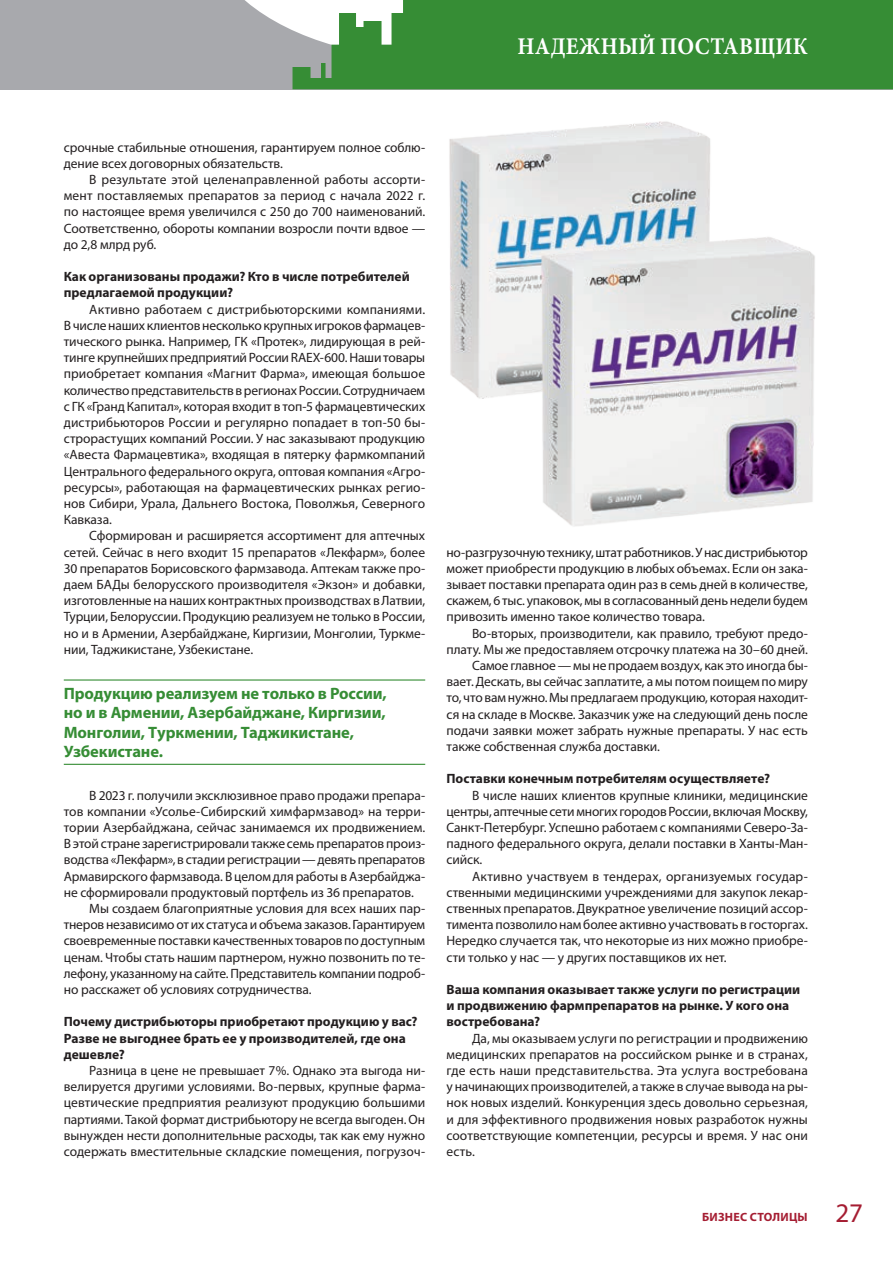
<style>
.page{position:relative;width:893px;height:1263px;background:#fff}
.page>*{position:absolute;margin:0;border:0;box-sizing:border-box;transform-origin:0 0}
.t1{font:27px "Myriad Pro";color:#a51d32}
.t2{font:700 24px "Minion Pro";letter-spacing:.01em;color:#fff;scale:.91 1}
.врез{font:700 16.5px/19.5px "Myriad Pro";letter-spacing:-.01em;color:#368d35}
.текст{font:13.5px/16.2px "Myriad Pro";letter-spacing:-.005em;color:#231f20;text-align:justify}
.вопрос{font:700 13.5px/16.2px "Myriad Pro";color:#231f20}
.t3{font:700 12px "Myriad Pro";letter-spacing:.02em;color:#a51d32}
</style>
<div class="page">
<div style="left:0;top:0;width:893px;height:89px;background:#a8a9ad"></div>
<svg style="left:245px;top:0;width:47px;height:30px"></svg>
<svg style="left:292px;top:0;width:601px;height:89px;background:#449444"></svg>
<img style="left:449px;top:121px;width:262px;height:278px">
<img style="left:525px;top:228px;width:290px;height:298px">
<hr style="left:64px;top:679px;width:361px;height:2px;background:#368d35">
<hr style="left:64px;top:764px;width:361px;height:1px;background:#368d35">
<p class="t2" style="left:517px;top:29px;width:321px">НАДЕЖНЫЙ ПОСТАВЩИК</p>
<p class="текст" style="left:64px;top:139px;width:363px">срочные стабильные отношения, гарантируем полное соблю&shy;дение всех договорных обязательств.</p>
<p class="текст" style="left:64px;top:171px;width:363px;text-indent:26px">В результате этой целенаправленной работы ассорти&shy;мент поставляемых препаратов за период с начала 2022 г. по настоящее время увеличился с 250 до 700 наименований.<br>Соответственно, обороты компании возросли почти вдвое — до 2,8 млрд руб.</p>
<p class="вопрос" style="left:64px;top:268px;width:347px">Как организованы продажи? Кто в числе потребителей предлагаемой продукции?</p>
<p class="текст" style="left:64px;top:301px;width:363px;text-indent:26px">Активно работаем с дистрибьюторскими компаниями.<br>В числе наших клиентов несколько крупных игроков фармацев&shy;тического рынка. Например, ГК «Протек», лидирующая в рей&shy;тинге крупнейших предприятий России RAEX-600. Наши товары приобретает компания «Магнит Фарма», имеющая большое количество представительств в регионах России. Сотрудничаем с ГК «Гранд Капитал», которая входит в топ-5 фармацевтических дистрибьюторов России и регулярно попадает в топ-50 бы&shy;строрастущих компаний России. У нас заказывают продукцию «Авеста Фармацевтика», входящая в пятерку фармкомпаний Центрального федерального округа, оптовая компания «Агро&shy;ресурсы», работающая на фармацевтических рынках регио&shy;нов Сибири, Урала, Дальнего Востока, Поволжья, Северного Кавказа.</p>
<p class="текст" style="left:64px;top:527px;width:363px;text-indent:26px">Сформирован и расширяется ассортимент для аптечных сетей. Сейчас в него входит 15 препаратов «Лекфарм», более 30 препаратов Борисовского фармзавода. Аптекам также про&shy;даем БАДы белорусского производителя «Экзон» и добавки, изготовленные на наших контрактных производствах в Латвии, Турции, Белоруссии. Продукцию реализуем не только в России, но и в Армении, Азербайджане, Киргизии, Монголии, Туркме&shy;нии, Таджикистане, Узбекистане.</p>
<p class="врез" style="left:64px;top:683px;width:325px">Продукцию реализуем не только в России, но и в Армении, Азербайджане, Киргизии, Монголии, Туркмении, Таджикистане, Узбекистане.</p>
<p class="текст" style="left:64px;top:787px;width:363px;text-indent:26px">В 2023 г. получили эксклюзивное право продажи препара&shy;тов компании «Усолье-Сибирский химфармзавод» на терри&shy;тории Азербайджана, сейчас занимаемся их продвижением.<br>В этой стране зарегистрировали также семь препаратов произ&shy;водства «Лекфарм», в стадии регистрации — девять препаратов Армавирского фармзавода. В целом для работы в Азербайджа&shy;не сформировали продуктовый портфель из 36 препаратов.</p>
<p class="текст" style="left:64px;top:900px;width:363px;text-indent:26px">Мы создаем благоприятные условия для всех наших пар&shy;тнеров независимо от их статуса и объема заказов. Гарантируем своевременные поставки качественных товаров по доступным ценам. Чтобы стать нашим партнером, нужно позвонить по те&shy;лефону, указанному на сайте. Представитель компании подроб&shy;но расскажет об условиях сотрудничества.</p>
<p class="вопрос" style="left:64px;top:1013px;width:355px">Почему дистрибьюторы приобретают продукцию у вас?<br>Разве не выгоднее брать ее у производителей, где она дешевле?</p>
<p class="текст" style="left:64px;top:1062px;width:363px;text-indent:26px">Разница в цене не превышает 7%. Однако эта выгода ни&shy;велируется другими условиями. Во-первых, крупные фарма&shy;цевтические предприятия реализуют продукцию большими партиями. Такой формат дистрибьютору не всегда выгоден. Он вынужден нести дополнительные расходы, так как ему нужно содержать вместительные складские помещения, погрузоч-</p>
<p class="текст" style="left:446px;top:544px;width:363px">но-разгрузочную технику, штат работников. У нас дистрибьютор может приобрести продукцию в любых объемах. Если он зака&shy;зывает поставки препарата один раз в семь дней в количестве, скажем, 6 тыс. упаковок, мы в согласованный день недели будем привозить именно такое количество товара.</p>
<p class="текст" style="left:446px;top:625px;width:363px;text-align:right">Во-вторых, производители, как правило, требуют предо&shy;плату. Мы же предоставляем отсрочку платежа на 30–60 дней.</p>
<p class="текст" style="left:446px;top:657px;width:363px;text-indent:26px">Самое главное — мы не продаем воздух, как это иногда бы&shy;вает. Дескать, вы сейчас заплатите, а мы потом поищем по миру то, что вам нужно. Мы предлагаем продукцию, которая находит&shy;ся на складе в Москве. Заказчик уже на следующий день после подачи заявки может забрать нужные препараты. У нас есть также собственная служба доставки.</p>
<p class="вопрос" style="left:446px;top:770px;width:325px">Поставки конечным потребителям осуществляете?</p>
<p class="текст" style="left:446px;top:787px;width:363px;text-indent:26px">В числе наших клиентов крупные клиники, медицинские центры, аптечные сети многих городов России, включая Москву, Санкт-Петербург. Успешно работаем с компаниями Северо-За&shy;падного федерального округа, делали поставки в Ханты-Ман&shy;сийск.</p>
<p class="текст" style="left:446px;top:868px;width:363px;text-indent:26px">Активно участвуем в тендерах, организуемых государ&shy;ственными медицинскими учреждениями для закупок лекар&shy;ственных препаратов. Двукратное увеличение позиций ассор&shy;тимента позволило нам более активно участвовать в госторгах.<br>Нередко случается так, что некоторые из них можно приобре&shy;сти только у нас — у других поставщиков их нет.</p>
<p class="вопрос" style="left:446px;top:981px;width:355px">Ваша компания оказывает также услуги по регистрации и продвижению фармпрепаратов на рынке. У кого она востребована?</p>
<p class="текст" style="left:446px;top:1030px;width:363px;text-indent:26px">Да, мы оказываем услуги по регистрации и продвижению медицинских препаратов на российском рынке и в странах, где есть наши представительства. Эта услуга востребована у начинающих производителей, а также в случае вывода на ры&shy;нок новых изделий. Конкуренция здесь довольно серьезная, и для эффективного продвижения новых разработок нужны соответствующие компетенции, ресурсы и время. У нас они есть.</p>
<p class="t3" style="left:702px;top:1209px;width:107px">БИЗНЕС СТОЛИЦЫ</p>
<h1 class="t1" style="left:835px;top:1196px;width:29px">27</h1>
</div>
